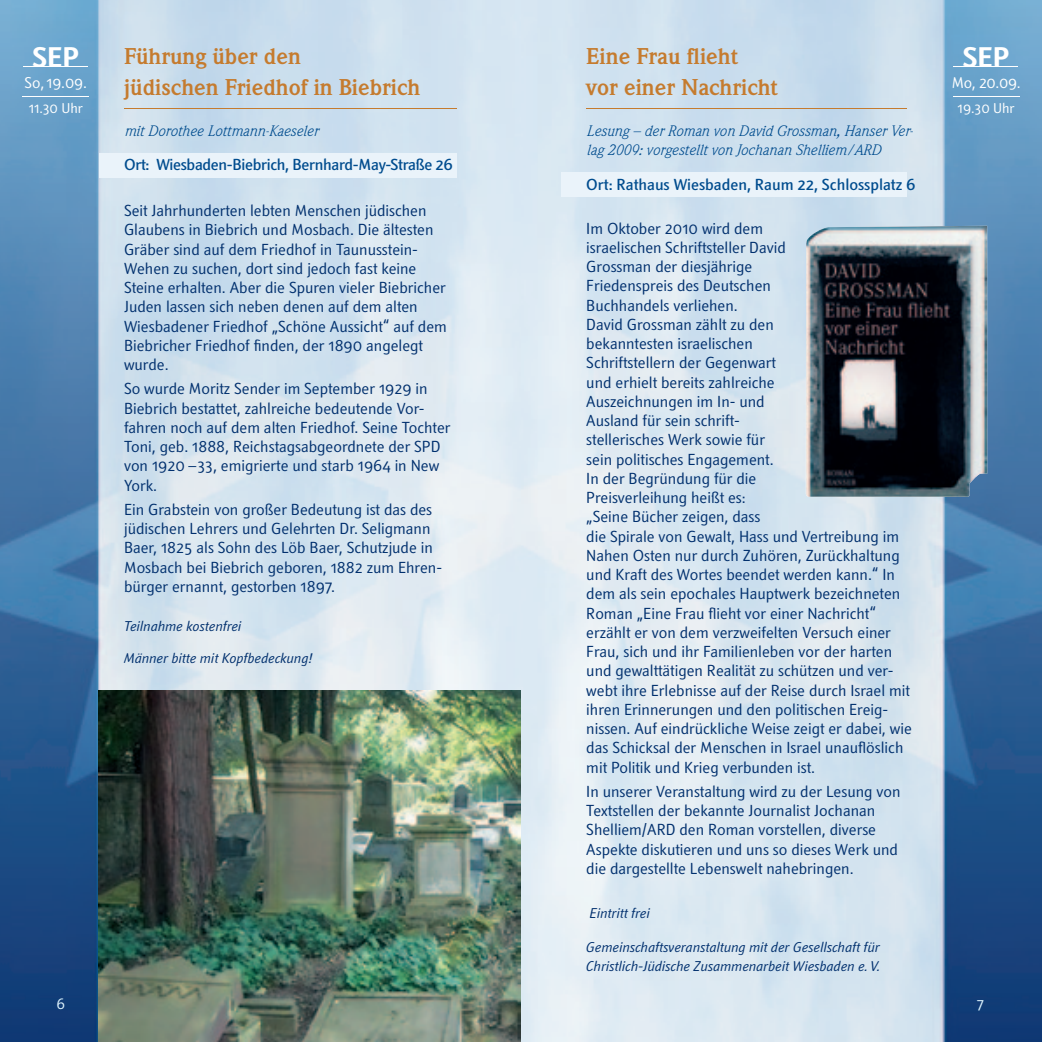
<style>
.page{position:relative;width:1042px;height:1042px;background:#fff}
.page>*{position:absolute;margin:0;border:0;box-sizing:border-box;transform-origin:0 0}
.t1{font:700 28px "Textra LT";color:#fff}
.t2{font:700 22.4px/31.5px "Weidemann Std";color:#c57b2e}
.t3{font:15.75px/19.2px "Textra LT";color:#01306e}
.t4{font:500 15.75px "Textra LT";letter-spacing:-.02em;color:#004c8e}
.t5{font:500 15.75px "Textra LT";color:#004c8e}
.t6{font:15.4px "Textra LT";letter-spacing:-.01em;color:#fff}
.t7{font:italic 14.88px/19.2px "Weidemann Std";color:#004c8e}
.t8{font:14.88px "Textra LT";color:#dcf2fc}
.t9{font:italic 14px/19.2px "Textra LT";color:#01306e}
.t10{font:14px "Textra LT";letter-spacing:-.005em;color:#fff}
</style>
<div class="page">
<img style="left:0;top:0;width:1042px;height:1042px">
<hr style="left:124px;top:108px;width:332px;height:1px;background:#c57b2e">
<div style="left:99px;top:153px;width:357px;height:25px;background:#eaf3fa"></div>
<hr style="left:23px;top:66px;width:65px;height:1px;background:#fff">
<hr style="left:22px;top:96px;width:67px;height:1px;background:#fff">
<img style="left:98px;top:691px;width:423px;height:351px">
<hr style="left:586px;top:108px;width:321px;height:1px;background:#c57b2e">
<div style="left:561px;top:172px;width:346px;height:25px;background:#eaf3fa"></div>
<hr style="left:953px;top:66px;width:65px;height:1px;background:#fff">
<hr style="left:952px;top:96px;width:67px;height:1px;background:#fff">
<img style="left:806px;top:226px;width:181px;height:271px">
<h1 class="t1" style="left:33px;top:40px;width:48px">SeP</h1>
<p class="t6" style="left:25px;top:73px;width:64px">So, 19.09.</p>
<p class="t10" style="left:29px;top:99px;width:56px">11.30 Uhr</p>
<h2 class="t2" style="left:124px;top:40px;width:298px">Führung über den<br>jüdischen Friedhof in Biebrich</h2>
<p class="t7" style="left:124px;top:121px;width:195px">mit Dorothee Lottmann-Kaeseler</p>
<p class="t4" style="left:124px;top:155px;width:330px">Ort: Wiesbaden-Biebrich, Bernhard-May-Straße 26</p>
<p class="t3" style="left:124px;top:201px;width:324px">Seit Jahrhunderten lebten Men schen jüdischen Glaubens in Biebrich und Mosbach. Die ältesten Gräber sind auf dem Friedhof in Taunusstein-Wehen zu suchen, dort sind jedoch fast keine Steine erhalten. Aber die Spuren vieler Biebricher Juden lassen sich neben denen auf dem alten Wiesbadener Friedhof „Schöne Aussicht“ auf dem Biebricher Friedhof finden, der 1890 angelegt wurde.</p>
<p class="t3" style="left:124px;top:379px;width:328px">So wurde Moritz Sender im September 1929 in Biebrich bestattet, zahlreiche bedeu tende Vor&shy;fahren noch auf dem alten Friedhof. Seine Tochter Toni, geb. 1888, Reichstagsabgeordnete der SPD von 1920 –33, emigrierte und starb 1964 in New York.</p>
<p class="t3" style="left:124px;top:499px;width:319px">Ein Grabstein von großer Bedeutung ist das des jüdischen Lehrers und Gelehrten Dr. Selig mann Baer, 1825 als Sohn des Löb Baer, Schutzjude in Mosbach bei Biebrich geboren, 1882 zum Ehren&shy;bürger ernannt, gestorben 1897.</p>
<p class="t9" style="left:124px;top:616px;width:119px">Teilnahme kostenfrei</p>
<p class="t9" style="left:124px;top:648px;width:190px">Männer bitte mit Kopfbedeckung!</p>
<h2 class="t2" style="left:586px;top:40px;width:193px">Eine Frau flieht<br>vor einer Nachricht</h2>
<p class="t7" style="left:586px;top:121px;width:328px">Lesung – der Roman von David Grossman, Hanser Ver&shy;lag 2009: vorgestellt von Jochanan Shelliem/ARD</p>
<p class="t5" style="left:586px;top:174px;width:331px">Ort: Rathaus Wiesbaden, Raum 22, Schlossplatz 6</p>
<p class="t3" style="left:586px;top:218px;width:327px">Im Oktober 2010 wird dem<br>israelischen Schriftsteller David<br>Grossman der diesjährige<br>Friedenspreis des Deutschen<br>Buchhandels verliehen.<br>David Grossman zählt zu den<br>bekanntesten israelischen<br>Schriftstellern der Gegenwart<br>und erhielt bereits zahlreiche<br>Auszeichnungen im In- und<br>Ausland für sein schrift-<br>stellerisches Werk sowie für<br>sein politisches Engagement.<br>In der Begründung für die<br>Preisverleihung heißt es:<br>„Seine Bücher zeigen, dass<br>die Spirale von Gewalt, Hass und Vertreibung im Nahen Osten nur durch Zuhören, Zurückhaltung und Kraft des Wortes beendet werden kann.“ In dem als sein epochales Hauptwerk bezeichneten Roman „Eine Frau flieht vor einer Nachricht“ erzählt er von dem verzweifelten Versuch einer Frau, sich und ihr Familienleben vor der harten und gewalttätigen Realität zu schützen und ver&shy;webt ihre Erlebnisse auf der Reise durch Israel mit ihren Erinnerungen und den politischen Ereig&shy;nissen. Auf eindrückliche Weise zeigt er dabei, wie das Schicksal der Menschen in Israel unauflöslich mit Politik und Krieg verbunden ist.</p>
<p class="t3" style="left:586px;top:781px;width:316px">In unserer Veranstaltung wird zu der Lesung von Textstellen der bekannte Journalist Jochanan Shelliem/ARD den Roman vorstellen, diverse Aspekte diskutieren und uns so dieses Werk und die dargestellte Lebenswelt nahebringen.</p>
<p class="t9" style="left:590px;top:903px;width:62px">Eintritt frei</p>
<p class="t9" style="left:586px;top:937px;width:296px">Gemeinschaftsveranstaltung mit der Gesellschaft für<br>Christlich-Jüdische Zusammenarbeit Wiesbaden e. V.</p>
<h1 class="t1" style="left:963px;top:40px;width:48px">SeP</h1>
<p class="t6" style="left:952px;top:73px;width:70px">Mo, 20.09.</p>
<p class="t10" style="left:957px;top:99px;width:59px">19.30 Uhr</p>
<p class="t8" style="left:57px;top:995px;width:10px">6</p>
<p class="t8" style="left:976px;top:995px;width:9px">7</p>
</div>
